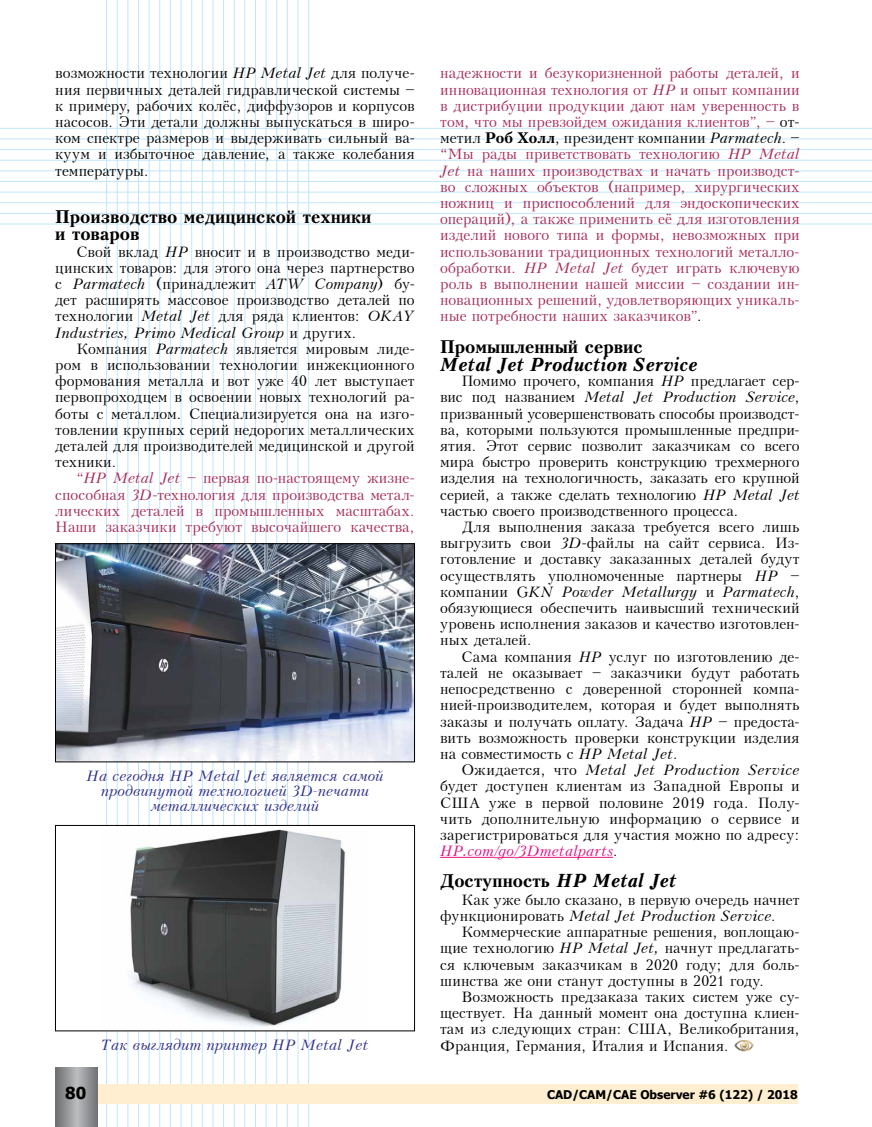
<style>
.page{position:relative;width:872px;height:1127px;background:#fff}
.page>*{position:absolute;margin:0;border:0;box-sizing:border-box;transform-origin:0 0}
.t1{font:700 18px/16.5px "Peterburg";color:#000}
.t2{font:italic 700 18px "Peterburg";color:#000;scale:.9 1}
.t3{font:700 16.5px "Tahoma";color:#000}
.t4{font:15px/16.2px "Peterburg";letter-spacing:.005em;color:#000;text-align:justify}
.t5{font:15px/16.2px "Peterburg";letter-spacing:.01em;color:#a52a57;text-align:justify}
.t6{font:italic 15px/15px "Peterburg";color:#2f2f89;text-align:center}
.t7{font:700 12px "Tahoma";color:#000}
.s1{font-style:italic}
.s2{color:#000}
.s3{font-weight:700;color:#000}
.s4{font-style:italic;color:#000}
.s5{font-style:italic;color:#e11283}
.s6{font-family:"Times New Roman";font-style:italic;color:#e11283}
</style>
<div class="page">
<hr style="left:106px;top:0;width:1px;height:1127px;background:#c1e6fa">
<hr style="left:117px;top:0;width:1px;height:1127px;background:#c1e6fa">
<hr style="left:128px;top:0;width:1px;height:1127px;background:#c1e6fa">
<hr style="left:138px;top:0;width:1px;height:1127px;background:#c1e6fa">
<hr style="left:149px;top:0;width:1px;height:1127px;background:#c1e6fa">
<hr style="left:159px;top:0;width:1px;height:1127px;background:#c1e6fa">
<hr style="left:170px;top:0;width:1px;height:1127px;background:#c1e6fa">
<hr style="left:181px;top:0;width:1px;height:1127px;background:#c1e6fa">
<hr style="left:191px;top:0;width:1px;height:1127px;background:#c1e6fa">
<hr style="left:202px;top:0;width:1px;height:1127px;background:#c1e6fa">
<hr style="left:213px;top:0;width:1px;height:1127px;background:#c1e6fa">
<hr style="left:223px;top:0;width:1px;height:1127px;background:#c1e6fa">
<hr style="left:234px;top:0;width:1px;height:1127px;background:#c1e6fa">
<hr style="left:244px;top:0;width:1px;height:1127px;background:#c1e6fa">
<hr style="left:255px;top:0;width:1px;height:1127px;background:#c1e6fa">
<hr style="left:266px;top:0;width:1px;height:1127px;background:#c1e6fa">
<hr style="left:276px;top:0;width:1px;height:1127px;background:#c1e6fa">
<hr style="left:287px;top:0;width:1px;height:1127px;background:#c1e6fa">
<hr style="left:298px;top:0;width:1px;height:1127px;background:#c1e6fa">
<hr style="left:308px;top:0;width:1px;height:1127px;background:#c1e6fa">
<hr style="left:0;top:128px;width:872px;height:1px;background:#c1e6fa">
<hr style="left:0;top:139px;width:872px;height:1px;background:#c1e6fa">
<hr style="left:0;top:149px;width:872px;height:1px;background:#c1e6fa">
<hr style="left:0;top:160px;width:872px;height:1px;background:#c1e6fa">
<hr style="left:0;top:171px;width:872px;height:1px;background:#c1e6fa">
<hr style="left:0;top:181px;width:872px;height:1px;background:#c1e6fa">
<hr style="left:0;top:192px;width:872px;height:1px;background:#c1e6fa">
<hr style="left:0;top:202px;width:872px;height:1px;background:#c1e6fa">
<hr style="left:0;top:213px;width:872px;height:1px;background:#c1e6fa">
<hr style="left:0;top:224px;width:872px;height:1px;background:#c1e6fa">
<div style="left:55px;top:1084px;width:743px;height:20px;background:#ffefd0"></div>
<svg style="left:55px;top:1067px;width:43px;height:60px;background:#939497"></svg>
<hr style="left:440px;top:857px;width:54px;height:1px;background:#e11283">
<svg style="left:494px;top:857px;width:25px;height:1px"></svg>
<hr style="left:519px;top:857px;width:94px;height:1px;background:#e11283">
<img style="left:734px;top:1040px;width:19px;height:12px">
<img style="left:57px;top:545px;width:356px;height:215px">
<div style="left:55px;top:543px;width:360px;height:219px;border:1px solid #000"></div>
<img style="left:106px;top:827px;width:239px;height:202px">
<div style="left:55px;top:825px;width:360px;height:206px;border:1px solid #000"></div>
<p class="t4" style="left:55px;top:65px;width:361px">возможности технологии <span class="s1">HP Metal Jet</span> для получе&shy;ния первичных деталей гидравлической системы – к примеру, рабочих колёс, диффузоров и корпусов насосов. Эти детали должны выпускаться в широ&shy;ком спектре размеров и выдерживать сильный ва&shy;куум и избыточное давление, а также колебания температуры.</p>
<p class="t1" style="left:55px;top:208px;width:318px">Производство медицинской техники и товаров</p>
<p class="t4" style="left:55px;top:244px;width:361px;text-indent:21px">Свой вклад <span class="s1">HP</span> вносит и в производство меди&shy;цинских товаров: для этого она через партнерство с <span class="s1">Parmatech</span> (принадлежит <span class="s1">ATW Company</span>) бу&shy;дет расширять массовое производство деталей по технологии <span class="s1">Metal Jet</span> для ряда клиентов: <span class="s1">OKAY Industries, Primo Medical Group</span> и других.</p>
<p class="t4" style="left:55px;top:341px;width:361px;text-indent:21px">Компания <span class="s1">Parmatech</span> является мировым лиде&shy;ром в использовании технологии инжекционного формования металла и вот уже 40 лет выступает первопроходцем в освоении новых технологий ра&shy;боты с металлом. Специализируется она на изго&shy;товлении крупных серий недорогих металлических деталей для производителей медицинской и другой техники.</p>
<p class="t5" style="left:55px;top:470px;width:361px;text-indent:21px">“<span class="s1">HP Metal Jet</span> – первая по-настоящему жизне&shy;способная <span class="s1">3D</span>-технология для производства метал&shy;лических деталей в промышленных масштабах.<br>Наши заказчики требуют высочайшего качества,</p>
<p class="t6" style="left:86px;top:769px;width:298px">На сегодня HP Metal Jet является самой продвинутой технологией 3D-печати металлических изделий</p>
<p class="t6" style="left:101px;top:1038px;width:268px">Так выглядит принтер HP Metal Jet</p>
<p class="t5" style="left:440px;top:65px;width:361px">надежности и безукоризненной работы деталей, и инновационная технология от <span class="s1">HP</span> и опыт компании в дистрибуции продукции дают нам уверенность в том, что мы превзойдем ожидания клиентов”, – <span class="s2">от&shy;метил</span> <span class="s3">Роб Холл</span><span class="s2">, президент компании</span> <span class="s4">Parmatech</span><span class="s2">. – </span>“Мы рады приветствовать технологию <span class="s1">HP Metal Jet</span> на наших производствах и начать производст&shy;во сложных объектов (например, хирургических ножниц и приспособлений для эндоскопических операций), а также применить её для изготовления изделий нового типа и формы, невозможных при использовании традиционных технологий металло&shy;обработки. <span class="s1">HP Metal Jet</span> будет играть ключевую роль в выполнении нашей миссии – создании ин&shy;новационных решений, удовлетворяющих уникаль&shy;ные потребности наших заказчиков”<span class="s2">.</span></p>
<p class="t1" style="left:440px;top:338px;width:204px">Промышленный сервис</p>
<p class="t2" style="left:440px;top:353px;width:288px">Metal Jet Production Service</p>
<p class="t4" style="left:440px;top:373px;width:361px;text-indent:21px">Помимо прочего, компания <span class="s1">HP</span> предлагает сер&shy;вис под названием <span class="s1">Metal Jet Production Service</span>, призванный усовершенствовать способы производст&shy;ва, которыми пользуются промышленные предпри&shy;ятия. Этот сервис позволит заказчикам со всего мира быстро проверить конструкцию трехмерного изделия на технологичность, заказать его крупной серией, а также сделать технологию <span class="s1">HP Metal Jet </span>частью своего производственного процесса.</p>
<p class="t4" style="left:440px;top:519px;width:361px;text-indent:21px">Для выполнения заказа требуется всего лишь выгрузить свои <span class="s1">3D</span>-файлы на сайт сервиса. Из&shy;готовление и доставку заказанных деталей будут осуществлять уполномоченные партнеры <span class="s1">HP – </span>компании G<span class="s1">KN Powder Metallurgy</span> и <span class="s1">Parmatech</span>, обязующиеся обеспечить наивысший технический уровень исполнения заказов и качество изготовлен&shy;ных деталей.</p>
<p class="t4" style="left:440px;top:649px;width:361px;text-indent:21px">Сама компания <span class="s1">HP</span> услуг по изготовлению де&shy;талей не оказывает – заказчики будут работать непосредственно с доверенной сторонней компа&shy;нией-производителем, которая и будет выполнять заказы и получать оплату. Задача <span class="s1">HP</span> – предоста&shy;вить возможность проверки конструкции изделия на совместимость с <span class="s1">HP Metal Jet</span>.</p>
<p class="t4" style="left:440px;top:762px;width:361px;text-indent:21px">Ожидается, что <span class="s1">Metal Jet Production Service </span>будет доступен клиентам из Западной Европы и США уже в первой половине 2019 года. Полу&shy;чить дополнительную информацию о сервисе и зарегистрироваться для участия можно по адресу:<br><span class="s5">HP.com</span><span class="s6">/</span><span class="s5">go</span><span class="s6">/</span><span class="s5">3Dmetalparts</span>.</p>
<p class="t1" style="left:440px;top:872px;width:238px">Доступность <span class="s1">HP Metal Jet</span></p>
<p class="t4" style="left:440px;top:892px;width:361px;text-indent:21px">Как уже было сказано, в первую очередь начнет функционировать <span class="s1">Metal Jet Production Service</span>.</p>
<p class="t4" style="left:440px;top:924px;width:361px;text-indent:21px">Коммерческие аппаратные решения, воплощаю&shy;щие технологию <span class="s1">HP Metal Jet,</span> начнут предлагать&shy;ся ключевым заказчикам в 2020 году; для боль&shy;шинства же они станут доступны в 2021 году.</p>
<p class="t4" style="left:440px;top:989px;width:361px;text-indent:21px">Возможность предзаказа таких систем уже су&shy;ществует. На данный момент она доступна клиен&shy;там из следующих стран: США, Великобритания, Франция, Германия, Италия и Испания.</p>
<p class="t3" style="left:65px;top:1081px;width:23px">80</p>
<p class="t7" style="left:547px;top:1086px;width:252px">CAD/cam/cae Observer #6 (122) / 2018</p>
</div>
